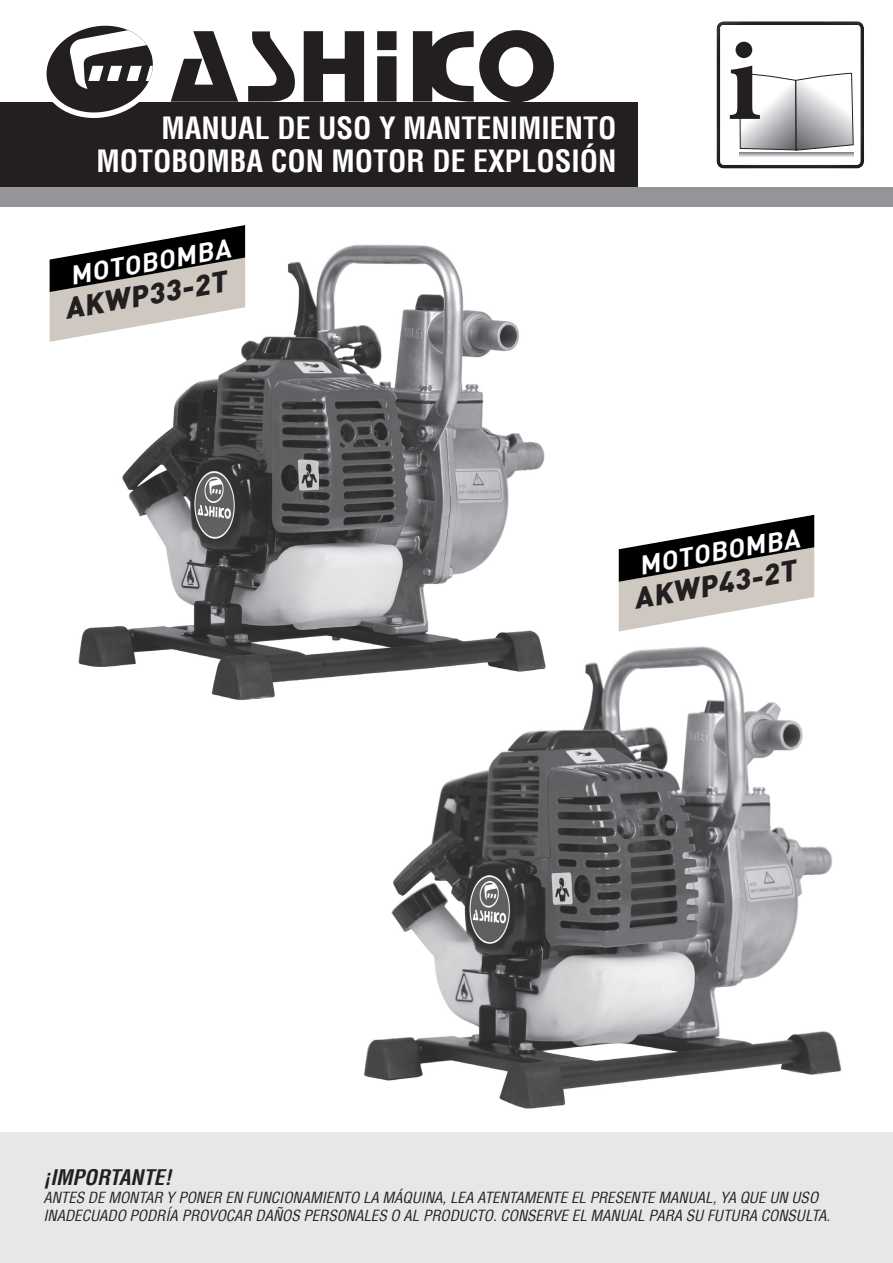
<style>
.page{position:relative;width:893px;height:1263px;background:#fff}
.page>*{position:absolute;margin:0;border:0;box-sizing:border-box;transform-origin:0 0}
.t1{font:700 117.45px "Minion Pro";color:#231f20}
.t2{font:700 condensed 30px/33px "Helvetica";color:#fff;text-align:right}
.t3{font:italic 900 28.8px "DIN";color:#231f20}
.t4{font:italic 700 26.1px "DIN";color:#fff}
.t5{font:italic 700 condensed 21px "Helvetica";color:#231f20}
.t6{font:italic condensed 15px/18px "Helvetica";color:#231f20}
</style>
<div class="page">
<div style="left:0;top:1133px;width:893px;height:130px;background:#e6e7e9"></div>
<img style="left:78px;top:225px;width:467px;height:475px">
<img style="left:341px;top:630px;width:501px;height:479px">
<svg style="left:50px;top:225px;width:195px;height:117px"></svg>
<svg style="left:619px;top:515px;width:195px;height:116px"></svg>
<div style="left:0;top:102px;width:638px;height:85px;background:#231f20"></div>
<div style="left:0;top:187px;width:893px;height:19px;background:#939598"></div>
<div style="left:715px;top:23px;width:150px;height:146px;background:#231f20;opacity:.75"></div>
<svg style="left:740px;top:153px;width:113px;height:6px"></svg>
<svg style="left:46px;top:25px;width:508px;height:93px"></svg>
<div style="left:401px;top:30px;width:6px;height:71px;background:#fff"></div>
<h2 class="t2" style="left:96px;top:112px;width:522px">MANUAL DE USO Y MANTENIMIENTO<br>MOTOBOMBA CON MOTOR DE EXPLOSIÓN</h2>
<h3 class="t4" style="left:67px;top:259px;width:164px;rotate:-10deg">MOTOBOMBA</h3>
<h3 class="t3" style="left:61px;top:290px;width:166px;rotate:-10deg">AKWP33-2T</h3>
<h1 class="t1" style="left:726px;top:-1px;width:36px">i</h1>
<h3 class="t4" style="left:636px;top:549px;width:164px;rotate:-10deg">MOTOBOMBA</h3>
<h3 class="t3" style="left:630px;top:580px;width:166px;rotate:-10deg">AKWP43-2T</h3>
<h3 class="t5" style="left:43px;top:1164px;width:129px">¡IMPORTANTE!</h3>
<p class="t6" style="left:43px;top:1188px;width:788px">ANTES DE MONTAR Y PONER EN FUNCIONAMIENTO LA MÁQUINA, LEA ATENTAMENTE EL PRESENTE MANUAL, YA QUE UN USO<br>INADECUADO PODRÍA PROVOCAR DAÑOS PERSONALES O AL PRODUCTO. CONSERVE EL MANUAL PARA SU FUTURA CONSULTA.</p>
</div>
